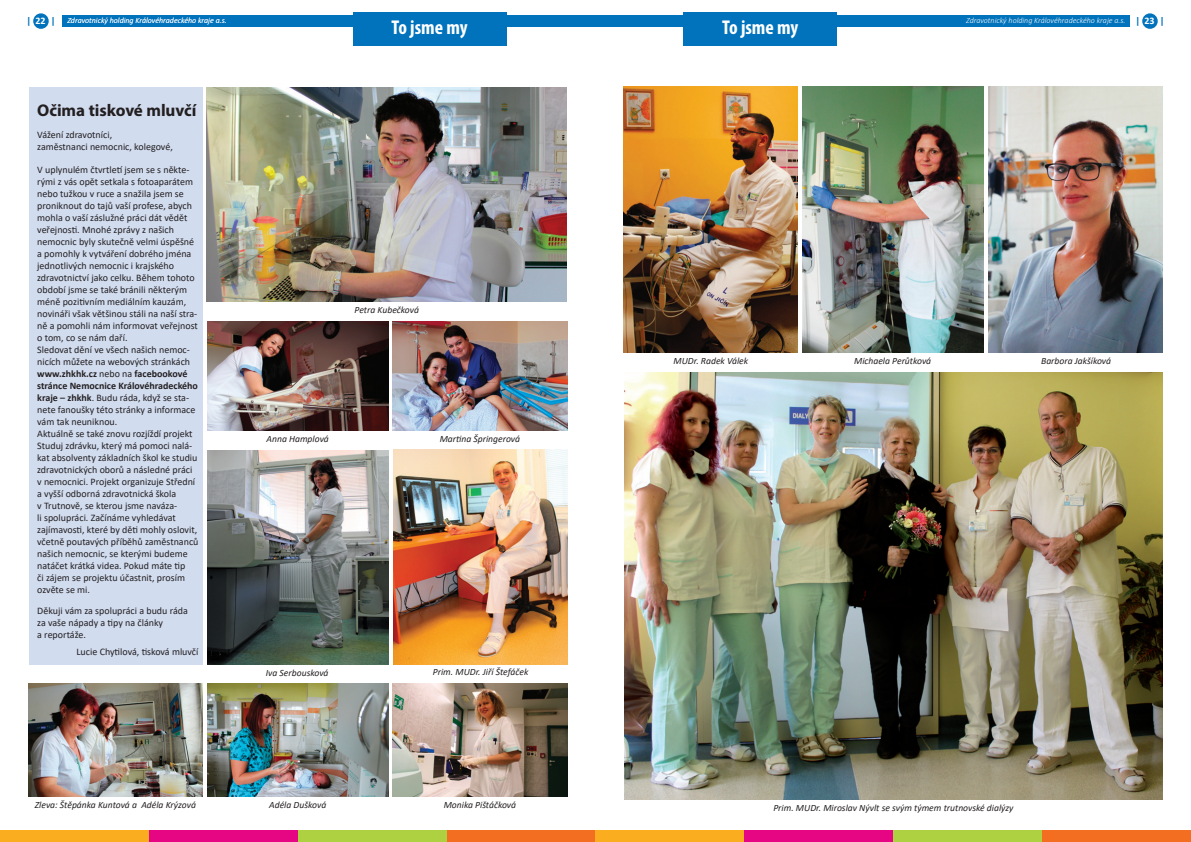
<style>
.page{position:relative;width:1191px;height:842px;background:#fff}
.page>*{position:absolute;margin:0;border:0;box-sizing:border-box;transform-origin:0 0}
.t1{font:700 condensed 20px "Myriad Pro";color:#fff}
.t2{font:700 17px "Myriad Pro";letter-spacing:-.005em;color:#231f20}
.t3{font:10px/12px "Calibri";color:#231f20}
.t4{font:700 10px "Calibri";color:#0073bc}
.t5{font:italic 9.6px "Calibri";color:#231f20}
.t6{font:italic 300 8px "Calibri";color:#fff}
.s1{color:#fff}
.s2{font-weight:700;font-style:normal;font-size:10px;color:#0073bc}
.s3{font-weight:700;font-style:normal;font-size:10px}
.s4{font-weight:700}
</style>
<div class="page">
<div style="left:0;top:831px;width:149px;height:11px;background:#faad1e"></div>
<div style="left:149px;top:831px;width:149px;height:11px;background:#e60683"></div>
<div style="left:298px;top:831px;width:148px;height:11px;background:#add141"></div>
<div style="left:446px;top:831px;width:149px;height:11px;background:#f36e21"></div>
<div style="left:595px;top:831px;width:149px;height:11px;background:#faad1e"></div>
<div style="left:744px;top:831px;width:149px;height:11px;background:#e60683"></div>
<div style="left:893px;top:831px;width:149px;height:11px;background:#add141"></div>
<div style="left:1042px;top:831px;width:149px;height:11px;background:#f36e21"></div>
<div style="left:33px;top:13px;width:16px;height:16px;background:#0073bc;border-radius:50%"></div>
<div style="left:62px;top:16px;width:1067px;height:11px;background:#0073bc"></div>
<div style="left:1142px;top:13px;width:15px;height:16px;background:#0073bc;border-radius:50%"></div>
<div style="left:353px;top:12px;width:153px;height:33px;background:#0073bc"></div>
<div style="left:683px;top:12px;width:154px;height:33px;background:#0073bc"></div>
<div style="left:29px;top:87px;width:173px;height:578px;background:#d1dcef"></div>
<img style="left:207px;top:87px;width:360px;height:215px">
<img style="left:207px;top:321px;width:181px;height:110px">
<img style="left:393px;top:321px;width:174px;height:110px">
<img style="left:28px;top:684px;width:174px;height:113px">
<img style="left:624px;top:86px;width:174px;height:267px">
<img style="left:207px;top:684px;width:181px;height:113px">
<img style="left:802px;top:86px;width:182px;height:267px">
<img style="left:207px;top:450px;width:181px;height:215px">
<img style="left:393px;top:684px;width:174px;height:113px">
<img style="left:988px;top:86px;width:174px;height:267px">
<img style="left:393px;top:450px;width:174px;height:214px">
<img style="left:624px;top:372px;width:538px;height:427px">
<p class="t4" style="left:27px;top:13px;width:30px">|<span class="s1">22</span>|</p>
<p class="t6" style="left:67px;top:16px;width:161px">Zdravotnický holding Královéhradeckého kraje a.s.</p>
<p class="t6" style="left:966px;top:16px;width:200px">Zdravotnický holding Královéhradeckého kraje a.s. <span class="s2">|</span> <span class="s3">23</span> <span class="s2">|</span></p>
<h1 class="t1" style="left:391px;top:15px;width:78px">To jsme my</h1>
<h1 class="t1" style="left:722px;top:15px;width:78px">To jsme my</h1>
<h2 class="t2" style="left:37px;top:99px;width:161px">Očima tiskové mluvčí</h2>
<p class="t3" style="left:37px;top:128px;width:137px">Vážení zdravotníci,<br>zaměstnanci nemocnic, kolegové,</p>
<p class="t3" style="left:37px;top:164px;width:163px">V uplynulém čtvrtletí jsem se s někte&shy;rými z vás opět setkala s fotoaparátem nebo tužkou v ruce a snažila jsem se proniknout do tajů vaší profese, abych mohla o vaší záslužné práci dát vědět veřejnosti. Mnohé zprávy z našich nemocnic byly skutečně velmi úspěšné a pomohly k vytváření dobrého jména jednotlivých nemocnic i krajského zdravotnictví jako celku. Během tohoto období jsme se také bránili některým méně pozitivním mediálním kauzám, novináři však většinou stáli na naší stra&shy;ně a pomohli nám informovat veřejnost o tom, co se nám daří.<br>Sledovat dění ve všech našich nemoc&shy;nicích můžete na webových stránkách <span class="s4">www.zhkhk.cz</span> nebo na <span class="s4">facebookové stránce Nemocnice Královéhradeckého kraje – zhkhk</span>. Budu ráda, když se sta&shy;nete fanoušky této stránky a informace vám tak neuniknou.<br>Aktuálně se také znovu rozjíždí projekt Studuj zdrávku, který má pomoci nalá&shy;kat absolventy základních škol ke studiu zdravotnických oborů a následné práci v nemocnici. Projekt organizuje Střední a vyšší odborná zdravotnická škola<br>v Trutnově, se kterou jsme naváza-<br>li spolupráci. Začínáme vyhledávat zajímavosti, které by děti mohly oslovit, včetně poutavých příběhů zaměstnanců našich nemocnic, se kterými budeme natáčet krátká videa. Pokud máte tip<br>či zájem se projektu účastnit, prosím ozvěte se mi.</p>
<p class="t3" style="left:37px;top:604px;width:152px">Děkuji vám za spolupráci a budu ráda za vaše nápady a tipy na články<br>a reportáže.</p>
<p class="t3" style="left:76px;top:646px;width:123px">Lucie Chytilová, tisková mluvčí</p>
<p class="t5" style="left:35px;top:798px;width:163px">Zleva: Štěpánka Kuntová a Adéla Krýzová</p>
<p class="t5" style="left:355px;top:303px;width:66px">Petra Kubečková</p>
<p class="t5" style="left:267px;top:432px;width:64px">Anna Hamplová</p>
<p class="t5" style="left:440px;top:432px;width:82px">Martina Špringerová</p>
<p class="t5" style="left:266px;top:666px;width:64px">Iva Serbousková</p>
<p class="t5" style="left:269px;top:798px;width:59px">Adéla Dušková</p>
<p class="t5" style="left:433px;top:666px;width:97px">Prim. MUDr. Jiří Štefáček</p>
<p class="t5" style="left:444px;top:798px;width:74px">Monika Pištáčková</p>
<p class="t5" style="left:673px;top:354px;width:76px">MUDr. Radek Válek</p>
<p class="t5" style="left:854px;top:354px;width:79px">Michaela Perůtková</p>
<p class="t5" style="left:1041px;top:354px;width:72px">Barbora Jakšíková</p>
<p class="t5" style="left:773px;top:801px;width:242px">Prim. MUDr. Miroslav Nývlt se svým týmem trutnovské dialýzy</p>
</div>
